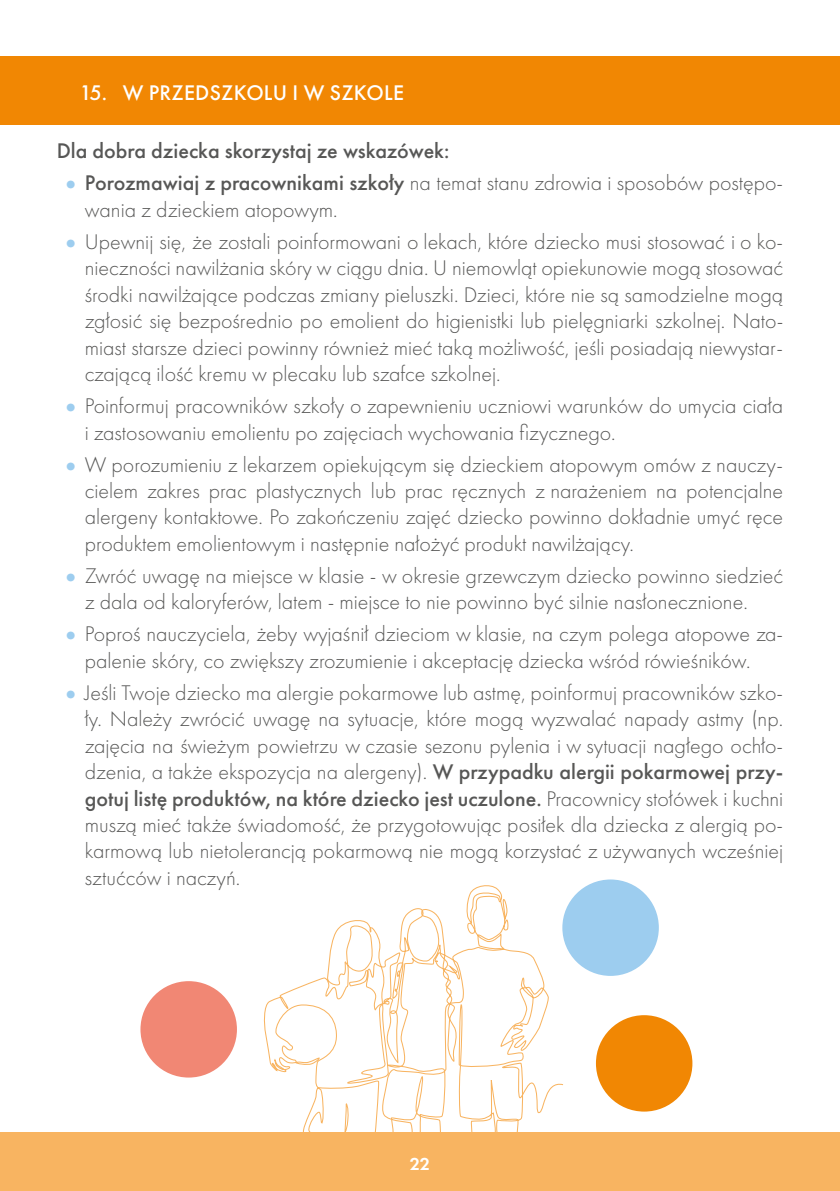
<style>
.page{position:relative;width:840px;height:1191px;background:#fff}
.page>*{position:absolute;margin:0;border:0;box-sizing:border-box;transform-origin:0 0}
.t1{font:300 22px/26.4px "Futura PT";color:#575756;text-align:justify}
.t2{font:500 22px "Futura PT";color:#575756}
.t3{font:500 22px "Futura PT";letter-spacing:.01em;color:#fff}
.t4{font:600 18px "Futura PT";color:#fff}
.s1{font-size:28px;color:#9dcdef}
.s2{font-weight:500}
</style>
<div class="page">
<svg style="left:263px;top:885px;width:300px;height:247px"></svg>
<div style="left:0;top:1132px;width:839px;height:59px;background:#f8b461"></div>
<div style="left:0;top:57px;width:839px;height:68px;background:#f18703"></div>
<div style="left:595px;top:1015px;width:97px;height:96px;background:#f18703;border-radius:50%"></div>
<div style="left:562px;top:879px;width:96px;height:97px;background:#9dcdef;border-radius:50%"></div>
<div style="left:140px;top:981px;width:97px;height:96px;background:#f18774;border-radius:50%"></div>
<p class="t3" style="left:79px;top:79px;width:326px">15. W PRZEDSZKOLU I W SZKOLE</p>
<p class="t2" style="left:57px;top:138px;width:394px">Dla dobra dziecka skorzystaj ze wskazówek:</p>
<p class="t1" style="left:85px;top:170px;width:699px;text-indent:-28px"><span class="s1">•</span><span class="s2">Porozmawiaj z pracownikami szkoły</span> na temat stanu zdrowia i sposobów postępo&shy;wania z dzieckiem atopowym.</p>
<p class="t1" style="left:85px;top:229px;width:699px;text-indent:-28px"><span class="s1">•</span>Upewnij się, że zostali poinformowani o lekach, które dziecko musi stosować i o ko&shy;nieczności nawilżania skóry w ciągu dnia. U niemowląt opiekunowie mogą stosować środki nawilżające podczas zmiany pieluszki. Dzieci, które nie są samodzielne mogą zgłosić się bezpośrednio po emolient do higienistki lub pielęgniarki szkolnej. Nato&shy;miast starsze dzieci powinny również mieć taką możliwość, jeśli posiadają niewystar&shy;czającą ilość kremu w plecaku lub szafce szkolnej.</p>
<p class="t1" style="left:85px;top:393px;width:699px;text-indent:-28px"><span class="s1">•</span>Poinformuj pracowników szkoły o zapewnieniu uczniowi warunków do umycia ciała i zastosowaniu emolientu po zajęciach wychowania fizycznego.</p>
<p class="t1" style="left:85px;top:451px;width:699px;text-indent:-28px"><span class="s1">•</span>W porozumieniu z lekarzem opiekującym się dzieckiem atopowym omów z nauczy&shy;cielem zakres prac plastycznych lub prac ręcznych z narażeniem na potencjalne alergeny kontaktowe. Po zakończeniu zajęć dziecko powinno dokładnie umyć ręce produktem emolientowym i następnie nałożyć produkt nawilżający.</p>
<p class="t1" style="left:57px;top:562px;width:727px;text-align:center"><span class="s1">•</span>Zwróć uwagę na miejsce w klasie - w okresie grzewczym dziecko powinno siedzieć z dala od kaloryferów, latem - miejsce to nie powinno być silnie nasłonecznione.</p>
<p class="t1" style="left:57px;top:621px;width:727px;text-align:center"><span class="s1">•</span>Poproś nauczyciela, żeby wyjaśnił dzieciom w klasie, na czym polega atopowe za&shy;palenie skóry, co zwiększy zrozumienie i akceptację dziecka wśród rówieśników.</p>
<p class="t1" style="left:85px;top:679px;width:699px;text-indent:-28px"><span class="s1">•</span>Jeśli Twoje dziecko ma alergie pokarmowe lub astmę, poinformuj pracowników szko&shy;ły. Należy zwrócić uwagę na sytuacje, które mogą wyzwalać napady astmy (np. zajęcia na świeżym powietrzu w czasie sezonu pylenia i w sytuacji nagłego ochło&shy;dzenia, a także ekspozycja na alergeny). <span class="s2">W przypadku alergii pokarmowej przy&shy;gotuj listę produktów, na które dziecko jest uczulone.</span> Pracownicy stołówek i kuchni muszą mieć także świadomość, że przygotowując posiłek dla dziecka z alergią po&shy;karmową lub nietolerancją pokarmową nie mogą korzystać z używanych wcześniej sztućców i naczyń.</p>
<p class="t4" style="left:409px;top:1152px;width:22px">22</p>
</div>
